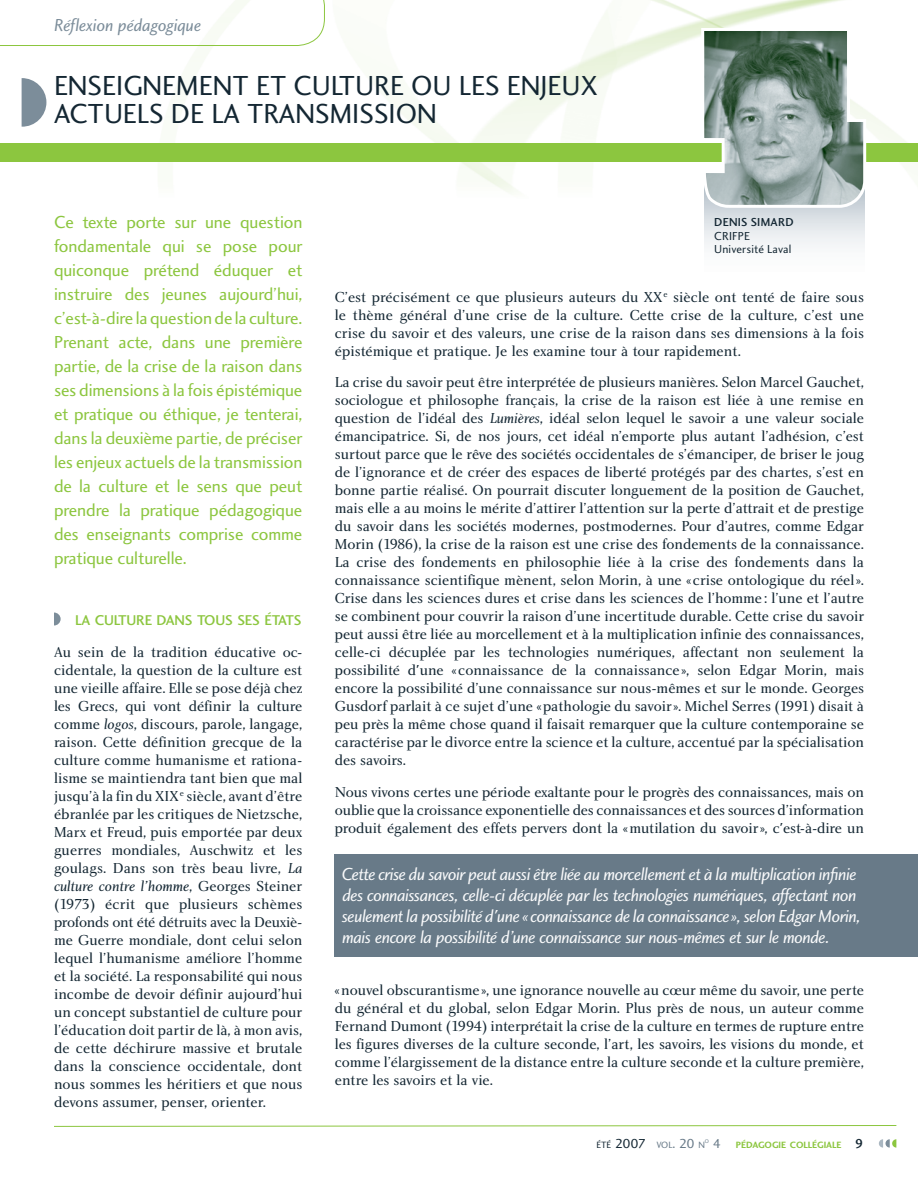
<style>
.page{position:relative;width:918px;height:1188px;background:#fff}
.page>*{position:absolute;margin:0;border:0;box-sizing:border-box;transform-origin:0 0}
.t1{font:28.5px/28.5px "Charlotte Sans Book Plain";color:#142733}
.t2{font:18px/24px "Charlotte Sans Book Plain";letter-spacing:-.005em;color:#8cc63f;text-align:justify}
.t3{font:18px/21px "Charlotte Sans Book Italic Plain";letter-spacing:-.03em;color:#f9fafb}
.t4{font:18px "Charlotte Sans Book Italic Plain";letter-spacing:-.005em;color:#7c8d9a}
.t5{font:15px/18px "Charlotte Book Plain";letter-spacing:-.005em;color:#142733;text-align:justify}
.t6{font:15px "Charlotte Book Italic Plain";color:#142733}
.t7{font:14.7px "Charlotte Sans Medium Plain";letter-spacing:-.015em;color:#8cc63f}
.t8{font:13.5px "Charlotte Sans Book Plain";letter-spacing:-.06em;color:#142733}
.t9{font:12px/13.5px "Charlotte Sans Book Plain";letter-spacing:.015em;color:#142733}
.t10{font:12px "Charlotte Sans Medium Plain";letter-spacing:.02em;color:#142733}
.t11{font:9.45px "Charlotte Sans Bold Plain";color:#8cc63f}
.t12{font:5.55px "Charlotte Sans Book Plain";color:#687a88}
.s1{font-family:"Charlotte Book Italic Plain"}
.s2{font-family:"Charlotte Book Plain"}
.s3{font-size:9.45px}
.s4{font-size:9.45px;color:#687a88}
.s5{color:#687a88}
.s6{font-family:"Charlotte Sans Book Plain";font-size:13.5px;color:#687a88}
.s7{font-family:"Charlotte Sans Medium Plain";font-size:13.5px;color:#142733}
</style>
<div class="page">
<img style="left:0;top:0;width:918px;height:193px">
<svg style="left:704px;top:209px;width:161px;height:38px"></svg>
<svg style="left:0;top:0;width:325px;height:46px"></svg>
<svg style="left:22px;top:78px;width:24px;height:49px"></svg>
<div style="left:0;top:144px;width:918px;height:18px;background:#8cc63f"></div>
<svg style="left:54px;top:1125px;width:843px;height:2px"></svg>
<svg style="left:879px;top:1139px;width:17px;height:9px"></svg>
<svg style="left:700px;top:26px;width:168px;height:183px"></svg>
<svg style="left:54px;top:612px;width:7px;height:14px"></svg>
<div style="left:335px;top:854px;width:583px;height:103px;background:#687a88"></div>
<p class="t4" style="left:54px;top:18px;width:149px">Réflexion pédagogique</p>
<h1 class="t1" style="left:54px;top:74px;width:546px">ENSEIGNEMENT ET CULTURE OU LES ENJEUX<br>ACTUELS DE LA TRANSMISSION</h1>
<p class="t2" style="left:54px;top:212px;width:250px">Ce texte porte sur une question fondamentale qui se pose pour quiconque prétend éduquer et instruire des jeunes aujourd’hui, c’est-à-dire la question de la culture.<br>Prenant acte, dans une première partie, de la crise de la raison dans ses dimensions à la fois épistémique et pratique ou éthique, je tenterai, dans la deuxième partie, de préciser les enjeux actuels de la transmission de la culture et le sens que peut prendre la pratique pédagogique des enseignants comprise comme pratique culturelle.</p>
<p class="t7" style="left:75px;top:614px;width:228px">LA CULTURE DANS TOUS SES ÉTATS</p>
<p class="t5" style="left:54px;top:644px;width:250px">Au sein de la tradition éducative oc&shy;cidentale, la question de la culture est une vieille affaire. Elle se pose déjà chez les Grecs, qui vont définir la culture comme <span class="s1">logos</span>, discours, parole, langage, raison. Cette définition grecque de la culture comme humanisme et rationa&shy;lisme se maintiendra tant bien que mal jusqu’à la fin du XIX <sup>e</sup> siècle, avant d’être ébranlée par les critiques de Nietzsche, Marx et Freud, puis emportée par deux guerres mondiales, Auschwitz et les goulags. Dans son très beau livre, <span class="s1">La</span></p>
<p class="t6" style="left:54px;top:880px;width:250px">culture contre l’homme<span class="s2">, Georges Steiner</span></p>
<p class="t5" style="left:54px;top:896px;width:250px">(1973) écrit que plusieurs schèmes profonds ont été détruits avec la Deuxiè&shy;me Guerre mondiale, dont celui selon lequel l’humanisme améliore l’homme et la société. La responsabilité qui nous incombe de devoir définir aujourd’hui un concept substantiel de culture pour l’éducation doit partir de là, à mon avis, de cette déchirure massive et brutale dans la conscience occidentale, dont nous sommes les héritiers et que nous devons assumer, penser, orienter.</p>
<p class="t10" style="left:714px;top:217px;width:81px">DENIS SIMARD</p>
<p class="t9" style="left:714px;top:230px;width:79px">CRIFPE<br>Université Laval</p>
<p class="t5" style="left:335px;top:289px;width:531px">C’est précisément ce que plusieurs auteurs du XX <sup>e</sup> siècle ont tenté de faire sous le thème général d’une crise de la culture. Cette crise de la culture, c’est une crise du savoir et des valeurs, une crise de la raison dans ses dimensions à la fois épistémique et pratique. Je les examine tour à tour rapidement.</p>
<p class="t5" style="left:335px;top:375px;width:531px">La crise du savoir peut être interprétée de plusieurs manières. Selon Marcel Gauchet, sociologue et philosophe français, la crise de la raison est liée à une remise en question de l’idéal des <span class="s1">Lumières</span>, idéal selon lequel le savoir a une valeur sociale émancipatrice. Si, de nos jours, cet idéal n’emporte plus autant l’adhésion, c’est surtout parce que le rêve des sociétés occidentales de s’émanciper, de briser le joug de l’ignorance et de créer des espaces de liberté protégés par des chartes, s’est en bonne partie réalisé. On pourrait discuter longuement de la position de Gauchet, mais elle a au moins le mérite d’attirer l’attention sur la perte d’attrait et de prestige du savoir dans les sociétés modernes, postmodernes. Pour d’autres, comme Edgar Morin (1986), la crise de la raison est une crise des fondements de la connaissance.<br>La crise des fondements en philosophie liée à la crise des fondements dans la connaissance scientifique mènent, selon Morin, à une « crise ontologique du réel ».<br>Crise dans les sciences dures et crise dans les sciences de l’homme : l’une et l’autre se combinent pour couvrir la raison d’une incertitude durable. Cette crise du savoir peut aussi être liée au morcellement et à la multiplication infinie des connaissances, celle-ci décuplée par les technologies numériques, affectant non seulement la possibilité d'une « connaissance de la connaissance », selon Edgar Morin, mais encore la possibilité d’une connaissance sur nous-mêmes et sur le monde. Georges Gusdorf parlait à ce sujet d’une « pathologie du savoir ». Michel Serres (1991) disait à peu près la même chose quand il faisait remarquer que la culture contemporaine se caractérise par le divorce entre la science et la culture, accentué par la spécialisation des savoirs.</p>
<p class="t5" style="left:335px;top:784px;width:531px">Nous vivons certes une période exaltante pour le progrès des connaissances, mais on oublie que la croissance exponentielle des connaissances et des sources d’information produit également des effets pervers dont la « mutilation du savoir », c'est-à-dire un</p>
<p class="t3" style="left:342px;top:865px;width:521px">Cette crise du savoir peut aussi être liée au morcellement et à la multiplication infinie des connaissances, celle-ci décuplée par les technologies numériques, affectant non seulement la possibilité d'une « connaissance de la connaissance », selon Edgar Morin, mais encore la possibilité d’une connaissance sur nous-mêmes et sur le monde.</p>
<p class="t5" style="left:335px;top:982px;width:531px">« nouvel obscurantisme », une ignorance nouvelle au cœur même du savoir, une perte du général et du global, selon Edgar Morin. Plus près de nous, un auteur comme Fernand Dumont (1994) interprétait la crise de la culture en termes de rupture entre les figures diverses de la culture seconde, l’art, les savoirs, les visions du monde, et comme l’élargissement de la distance entre la culture seconde et la culture première, entre les savoirs et la vie.</p>
<p class="t8" style="left:597px;top:1138px;width:110px"><span class="s3">ÉTÉ</span> 2007 <span class="s4">VOL</span><span class="s5">. 20</span> <span class="s4">N</span></p>
<p class="t12" style="left:705px;top:1139px;width:6px">O</p>
<p class="t11" style="left:713px;top:1141px;width:152px"><span class="s6">4</span> PÉDAGOGIE COLLÉGIALE <span class="s7">9</span></p>
</div>
